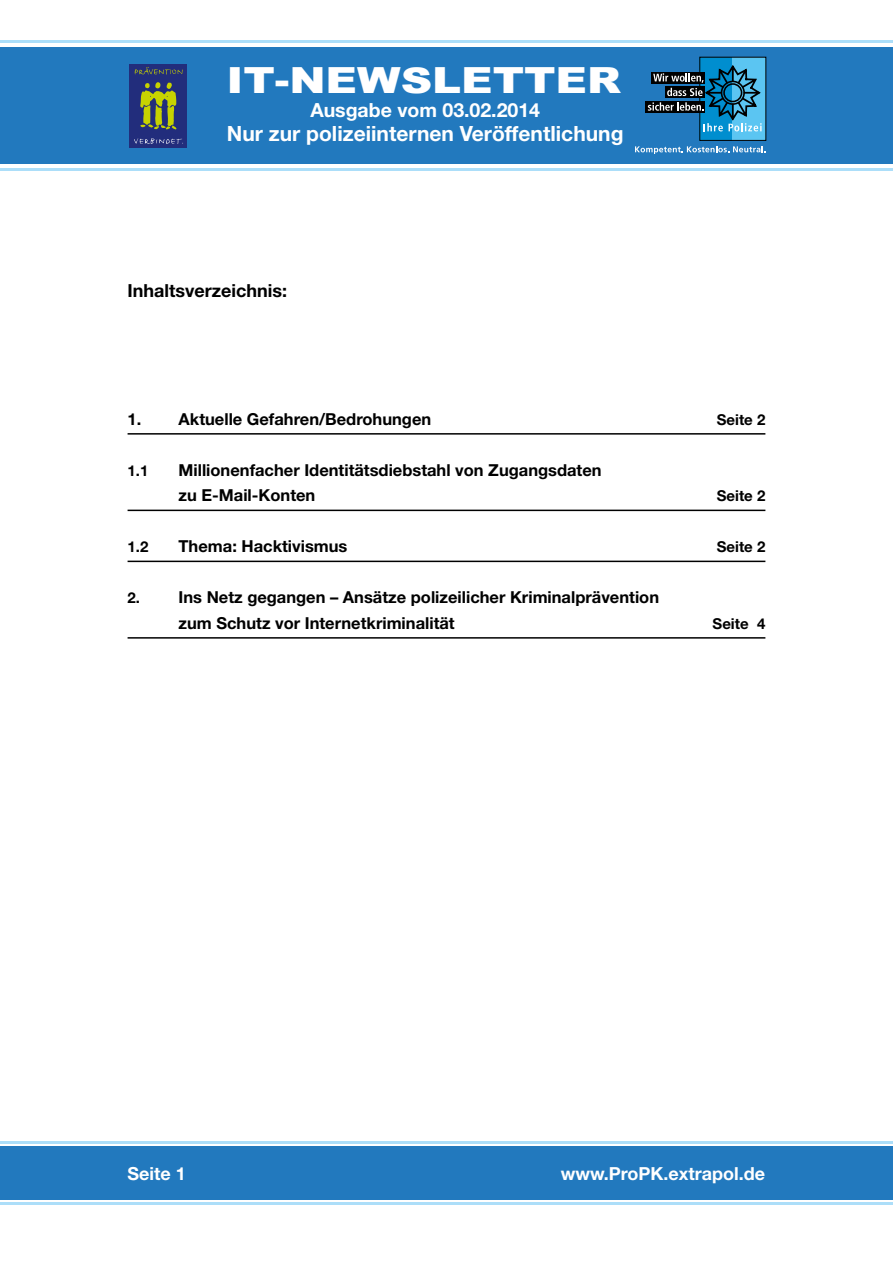
<style>
.page{position:relative;width:893px;height:1263px;background:#fff}
.page>*{position:absolute;margin:0;border:0;box-sizing:border-box;transform-origin:0 0}
.t1{font:900 36px "Arial";color:#fff;scale:1.21 1}
.t2{font:700 21px "Helvetica Neue LT";color:#fff}
.t3{font:700 19.5px "Helvetica Neue LT";color:#fff}
.t4{font:700 18px "Helvetica Neue LT";color:#fff}
.t5{font:700 18px "Helvetica Neue LT";color:#000}
.t6{font:700 16.5px/25.5px "Helvetica Neue LT";color:#000}
.t7{font:700 15px "Helvetica Neue LT";color:#000}
.s1{font-size:15px}
</style>
<div class="page">
<hr style="left:0;top:40px;width:893px;height:2px;background:#acdef9">
<hr style="left:0;top:168px;width:893px;height:3px;background:#acdef9">
<hr style="left:0;top:1141px;width:893px;height:3px;background:#acdef9">
<hr style="left:0;top:1202px;width:893px;height:2px;background:#acdef9">
<div style="left:0;top:47px;width:893px;height:116px;background:#2279be"></div>
<div style="left:0;top:1146px;width:893px;height:53px;background:#2279be"></div>
<svg style="left:635px;top:146px;width:130px;height:7px"></svg>
<div style="left:700px;top:57px;width:33px;height:83px;background:#008ecf"></div>
<div style="left:733px;top:57px;width:33px;height:83px;background:#5bc5f2"></div>
<div style="left:700px;top:57px;width:66px;height:84px;border:1px solid #000"></div>
<svg style="left:646px;top:101px;width:2px;height:12px"></svg>
<svg style="left:648px;top:63px;width:114px;height:68px"></svg>
<div style="left:130px;top:64px;width:57px;height:83px;background:#222d7c"></div>
<svg style="left:140px;top:82px;width:37px;height:47px"></svg>
<svg style="left:134px;top:138px;width:49px;height:6px"></svg>
<svg style="left:135px;top:67px;width:48px;height:7px"></svg>
<hr style="left:128px;top:433px;width:637px;height:2px;background:#000">
<hr style="left:128px;top:510px;width:637px;height:1px;background:#000">
<hr style="left:128px;top:561px;width:637px;height:1px;background:#000">
<hr style="left:128px;top:637px;width:637px;height:2px;background:#000">
<h1 class="t1" style="left:226px;top:58px;width:328px">IT-NEWSLETTER</h1>
<p class="t3" style="left:310px;top:98px;width:231px">Ausgabe vom 03.02.2014</p>
<p class="t2" style="left:227px;top:121px;width:398px">Nur zur polizeiinternen Veröffentlichung</p>
<p class="t5" style="left:128px;top:279px;width:161px">Inhaltsverzeichnis:</p>
<p class="t6" style="left:128px;top:406px;width:305px">1. Aktuelle Gefahren/Bedrohungen</p>
<p class="t7" style="left:717px;top:410px;width:50px">Seite 2</p>
<p class="t7" style="left:128px;top:461px;width:22px">1.1</p>
<p class="t6" style="left:179px;top:457px;width:425px">Millionenfacher Identitätsdiebstahl von Zugangsdaten zu E-Mail-Konten</p>
<p class="t7" style="left:717px;top:486px;width:50px">Seite 2</p>
<p class="t7" style="left:128px;top:537px;width:22px">1.2</p>
<p class="t6" style="left:179px;top:533px;width:170px">Thema: Hacktivismus</p>
<p class="t7" style="left:717px;top:537px;width:50px">Seite 2</p>
<p class="t6" style="left:179px;top:584px;width:482px;text-indent:-51px"><span class="s1">2.</span> Ins Netz gegangen – Ansätze polizeilicher Kriminalprävention zum Schutz vor Internetkriminalität</p>
<p class="t7" style="left:713px;top:614px;width:54px">Seite 4</p>
<p class="t4" style="left:128px;top:1162px;width:60px">Seite 1</p>
<p class="t4" style="left:561px;top:1162px;width:206px">www.ProPK.extrapol.de</p>
</div>
